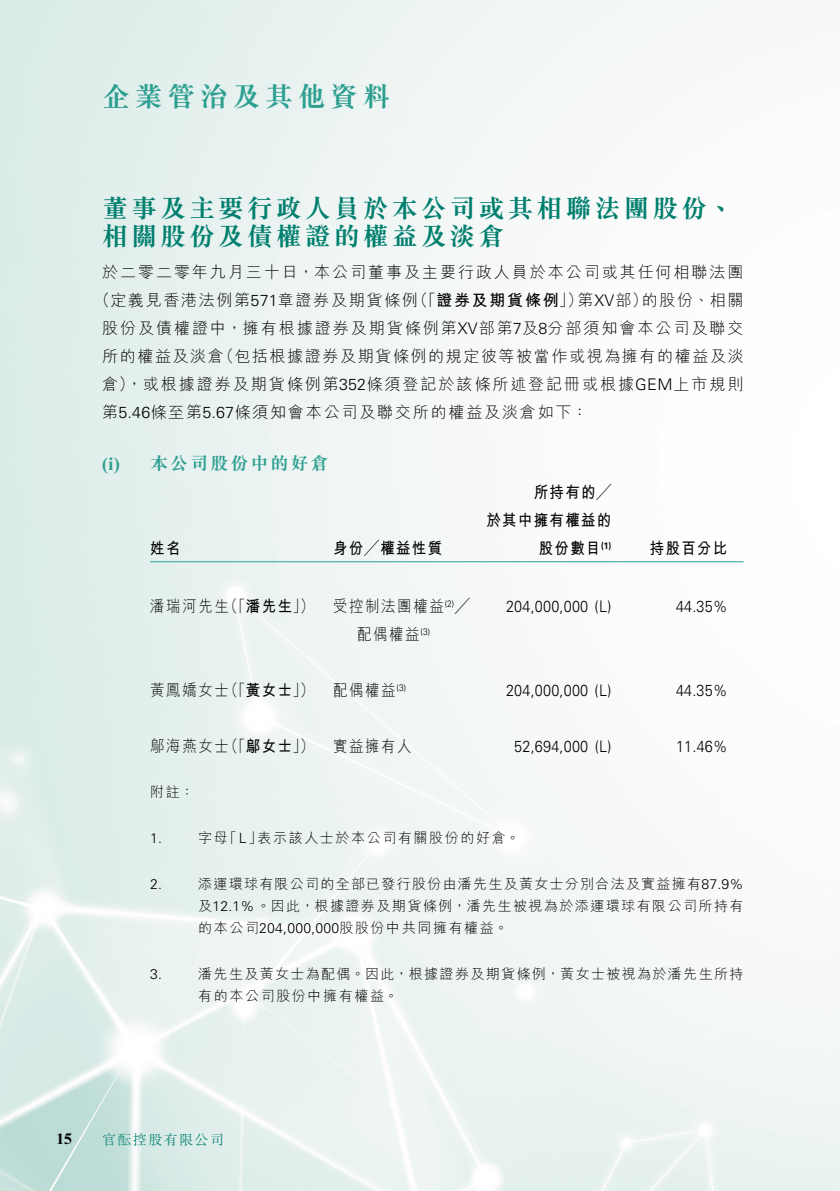
<style>
.page{position:relative;width:840px;height:1191px;background:#fff}
.page>*{position:absolute;margin:0;border:0;box-sizing:border-box;transform-origin:0 0}
.t1{font:700 28px "M Sung HK";letter-spacing:.16em;color:#2d9f91}
._03_H1{font:700 26px/28px "M Sung HK";letter-spacing:.11em;color:#007f6e}
._04___H2{font:700 18px "M Sung HK";letter-spacing:.11em;color:#2d9f91}
._04___H2-2{font:700 18px "Times New Roman MT Std";color:#2d9f91}
._11_P0{font:300 16px/28px "M Hei HK";letter-spacing:.12em;color:#000;text-align:right}
._01_Body_Text{font:300 16px "Univers LT Std";letter-spacing:.015em;color:#000;scale:.9 1}
._15_Table_Stub{font:300 16px "M Hei HK";letter-spacing:.115em;color:#000;scale:.9 1}
._11_P0-2{font:300 16px "M Hei HK";letter-spacing:.1em;color:#000}
._01_Body_Text-2{font:700 16px/28px "M Hei HK";letter-spacing:.095em;color:#000;text-align:right;scale:.9 1}
._11_P0-3{font:700 16px "M Hei HK";letter-spacing:.105em;color:#000}
._15_Table_Stub-2{font:700 16px "M Hei HK";letter-spacing:.095em;color:#000;scale:.9 1}
.t2{font:700 15.4px "Times New Roman MT Std";color:#000}
._22____IN2__Note{font:300 14px/22px "M Hei HK";letter-spacing:.105em;color:#000}
.t3{font:300 14px "M Sung HK";letter-spacing:.1em;color:#007f6e}
._22____IN2__Note-2{font:300 14px "Univers LT Std";color:#000}
._26___P2__Note{font:300 14px "M Hei HK";color:#000}
._15_Table_Stub-3{font:300 9.4px "Univers LT Std";color:#000;scale:.9 1}
._01_Body_Text-3{font:700 9.4px "Univers LT Std";color:#000;scale:.9 1}
.s1{font-family:"Univers LT Std"}
.s2{font-weight:300}
.s3{font-weight:700}
.s4{font-family:"M Hei HK";font-size:16px}
.s5{font-family:"Adobe Song Std"}
</style>
<div class="page">
<hr style="left:150px;top:561px;width:183px;height:1px;background:#2d9f91">
<hr style="left:333px;top:561px;width:150px;height:1px;background:#2d9f91">
<hr style="left:483px;top:561px;width:140px;height:1px;background:#2d9f91">
<hr style="left:623px;top:561px;width:120px;height:1px;background:#2d9f91">
<h1 class="t1" style="left:102px;top:82px;width:290px">企業管治及其他資料</h1>
<p class="_03_H1" style="left:102px;top:194px;width:632px">董事及主要行政人員於本公司或其相聯法團股份、相關股份及債權證的權益及淡倉</p>
<p class="_11_P0" style="left:102px;top:258px;width:642px">於二零二零年九月三十日，本公司董事及主要行政人員於本公司或其任何相聯法團的股份、相關</p>
<p class="_11_P0" style="left:94px;top:286px;width:325px">（定義見香港法例第<span class="s1">571</span>章證券及期貨條例</p>
<p class="_11_P0" style="left:102px;top:314px;width:642px">股份及債權證中，擁有根據證券及期貨條例第<span class="s1">XV</span>部第及<span class="s1">7 8</span>分部須知會本公司及聯交</p>
<p class="_11_P0-2" style="left:218px;top:348px;width:526px">（包括根據證券及期貨條例的規定彼等被當作或視為擁有的權益及淡</p>
<p class="_11_P0-3" style="left:412px;top:288px;width:172px"><span class="s2">（「</span>證券及期貨條例<span class="s2">」）</span></p>
<p class="_11_P0" style="left:577px;top:286px;width:72px">第<span class="s1">XV</span>部）</p>
<p class="_11_P0" style="left:102px;top:342px;width:642px;text-align:left">所的權益及淡倉<br>倉，）或根據證券及期貨條例第<span class="s1">352</span>條須登記於該條所述登記冊或根據<span class="s1">GEM</span>上市規則第<span class="s1">5.46</span>條至第<span class="s1">5.67</span>條須知會本公司及聯交所的權益及淡倉如下：</p>
<p class="_04___H2" style="left:150px;top:454px;width:180px">本公司股份中的好倉</p>
<p class="_04___H2-2" style="left:102px;top:452px;width:19px">i( )</p>
<p class="_01_Body_Text-2" style="left:486px;top:477px;width:140px">所持有的╱<br>於其中擁有權益的</p>
<p class="_15_Table_Stub-2" style="left:150px;top:536px;width:35px">姓名</p>
<p class="_15_Table_Stub-2" style="left:333px;top:536px;width:123px">身份╱權益性質</p>
<p class="_01_Body_Text-2" style="left:538px;top:533px;width:70px">股份數目</p>
<p class="_01_Body_Text-3" style="left:601px;top:540px;width:13px">)1(</p>
<p class="_01_Body_Text-2" style="left:649px;top:533px;width:88px">持股百分比</p>
<p class="_15_Table_Stub" style="left:223px;top:598px;width:102px">（「<span class="s3">潘先生</span>」）</p>
<p class="_15_Table_Stub" style="left:150px;top:598px;width:89px">潘瑞河先生</p>
<p class="_15_Table_Stub-3" style="left:444px;top:598px;width:29px"><span class="s4">╱</span>(2)</p>
<p class="_15_Table_Stub" style="left:333px;top:598px;width:124px">受控制法團權益</p>
<p class="_01_Body_Text" style="left:506px;top:597px;width:118px">204,000,000 ( (L</p>
<p class="_01_Body_Text" style="left:675px;top:597px;width:59px">44.35%</p>
<p class="_15_Table_Stub" style="left:357px;top:626px;width:71px">配偶權益</p>
<p class="_15_Table_Stub-3" style="left:420px;top:626px;width:12px">(3)</p>
<p class="_15_Table_Stub" style="left:150px;top:682px;width:89px">黃鳳嬌女士</p>
<p class="_15_Table_Stub" style="left:223px;top:682px;width:102px">（「<span class="s3">黃女士</span>」）</p>
<p class="_15_Table_Stub" style="left:333px;top:682px;width:71px">配偶權益</p>
<p class="_15_Table_Stub-3" style="left:396px;top:682px;width:12px">)3(</p>
<p class="_01_Body_Text" style="left:506px;top:681px;width:118px">204,000,000 ( (L</p>
<p class="_01_Body_Text" style="left:675px;top:681px;width:59px">44.35%</p>
<p class="_15_Table_Stub" style="left:150px;top:738px;width:89px">鄔海燕女士</p>
<p class="_26___P2__Note" style="left:150px;top:784px;width:45px">附註：</p>
<p class="_15_Table_Stub" style="left:223px;top:738px;width:102px">（「<span class="s3">鄔女士</span>」）</p>
<p class="_15_Table_Stub" style="left:333px;top:738px;width:89px">實益擁有人</p>
<p class="_01_Body_Text" style="left:514px;top:737px;width:109px">52,694,000 ( (L</p>
<p class="_01_Body_Text" style="left:675px;top:737px;width:59px">11.46%</p>
<p class="_22____IN2__Note-2" style="left:150px;top:829px;width:13px">1.</p>
<p class="_22____IN2__Note" style="left:198px;top:826px;width:31px">字母</p>
<p class="_22____IN2__Note" style="left:257px;top:826px;width:264px">表示該人士於本公司有關股份的好倉。</p>
<p class="_22____IN2__Note" style="left:223px;top:826px;width:41px">「<span class="s1">L</span>」</p>
<p class="_22____IN2__Note-2" style="left:150px;top:875px;width:13px">2.</p>
<p class="_22____IN2__Note-2" style="left:150px;top:965px;width:13px">3.</p>
<p class="_22____IN2__Note" style="left:198px;top:872px;width:546px">添運環球有限公司的全部已發行股份由潘先生及黃女士分別合法及實益擁有<span class="s1">87.9%</span></p>
<p class="_22____IN2__Note" style="left:198px;top:894px;width:546px">及<span class="s1">12.1%</span>。因此，根據證券及期貨條例，潘先生被視為於添運環球有限公司所持有的本公司<span class="s1">204,000,000</span>股股份中共同擁有權益。</p>
<p class="_22____IN2__Note" style="left:198px;top:962px;width:546px">潘先生及黃女士為配偶。因此，根據證券及期貨條例，黃女士被視為於潘先生所持</p>
<p class="_22____IN2__Note" style="left:198px;top:984px;width:201px">有的本公司股份中擁有權益。</p>
<p class="t2" style="left:56px;top:1129px;width:17px">15</p>
<p class="t3" style="left:102px;top:1129px;width:123px">官<span class="s5">酝</span>控股有限公司</p>
</div>
